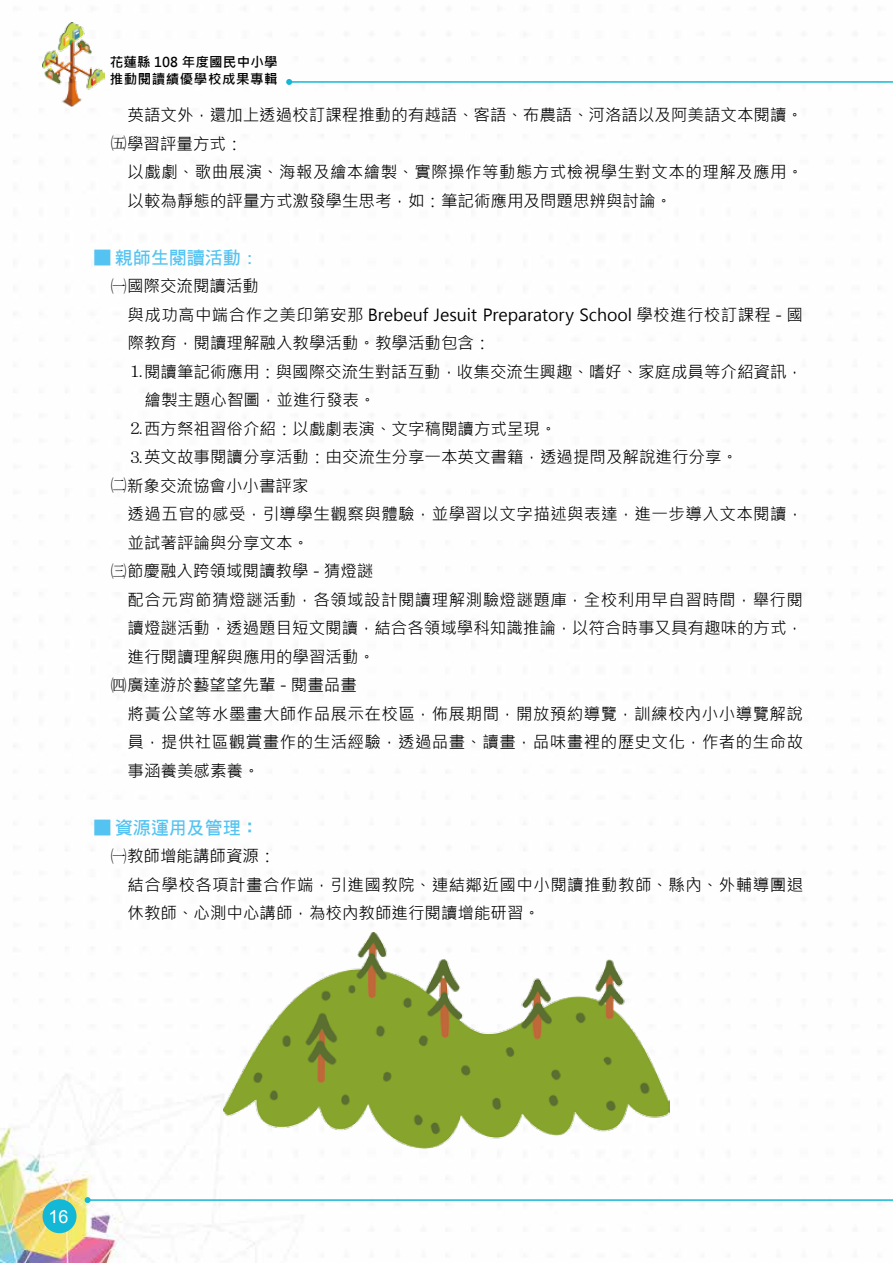
<style>
.page{position:relative;width:893px;height:1263px;background:#fff}
.page>*{position:absolute;margin:0;border:0;box-sizing:border-box;transform-origin:0 0}
.t1{font:18px "DF Hei Bd HK BF";color:#54c3f1}
.t2{font:18px "Arial";color:#fff}
.t3{font:16.5px/28.5px "Microsoft Jheng Hei";color:#000}
.t4{font:16.5px/28.5px "Microsoft Jheng Hei";letter-spacing:.025em;color:#000}
.t5{font:16.5px "Microsoft Jheng Hei";letter-spacing:.03em;color:#000}
.t6{font:700 13.5px/16.2px "Microsoft Jheng Hei";letter-spacing:.04em;color:#000}
.s1{font-family:"MS Mincho"}
.s2{font-family:"DF Hei Bd HKP BF"}
</style>
<div class="page">
<img style="left:0;top:22px;width:670px;height:1241px">
<div style="left:43px;top:1199px;width:34px;height:34px;background:#12b8d6;border-radius:50%"></div>
<hr style="left:289px;top:81px;width:604px;height:2px;background:#12b8d6">
<svg style="left:286px;top:79px;width:6px;height:6px"></svg>
<hr style="left:88px;top:1199px;width:805px;height:2px;background:#12b8d6">
<svg style="left:85px;top:1197px;width:6px;height:6px"></svg>
<img style="left:43px;top:23px;width:61px;height:83px">
<img style="left:224px;top:933px;width:445px;height:216px">
<p class="t6" style="left:110px;top:54px;width:169px">花蓮縣 108 年度國民中小學推動閱讀績優學校成果專輯</p>
<p class="t3" style="left:111px;top:101px;width:694px;text-indent:17px">英語文外，還加上透過校訂課程推動的有越語、客語、布農語、河洛語以及阿美語文本閱讀。<span class="s1">㈤</span>學習評量方式：</p>
<p class="t4" style="left:128px;top:158px;width:677px">以戲劇、歌曲展演、海報及繪本繪製、實際操作等動態方式檢視學生對文本的理解及應用。以較為靜態的評量方式激發學生思考，如：筆記術應用及問題思辨與討論。</p>
<p class="t1" style="left:94px;top:249px;width:162px"><span class="s2">■</span> 親師生閱讀活動 :</p>
<p class="t3" style="left:111px;top:272px;width:150px"><span class="s1">㈠</span>國際交流閱讀活動</p>
<p class="t3" style="left:128px;top:300px;width:677px">與成功高中端合作之美印第安那 Brebeuf Jesuit Preparatory School 學校進行校訂課程 - 國</p>
<p class="t3" style="left:128px;top:329px;width:365px">際教育，閱讀理解融入教學活動。教學活動包含：</p>
<p class="t3" style="left:128px;top:357px;width:677px"><span class="s1">⒈</span>閱讀筆記術應用：與國際交流生對話互動，收集交流生興趣、嗜好、家庭成員等介紹資訊，</p>
<p class="t3" style="left:145px;top:386px;width:232px">繪製主題心智圖，並進行發表。</p>
<p class="t3" style="left:128px;top:414px;width:431px"><span class="s1">⒉</span>西方祭祖習俗介紹：以戲劇表演、文字稿閱讀方式呈現。</p>
<p class="t3" style="left:128px;top:443px;width:612px"><span class="s1">⒊</span>英文故事閱讀分享活動：由交流生分享一本英文書籍，透過提問及解說進行分享。</p>
<p class="t3" style="left:111px;top:471px;width:200px"><span class="s1">㈡</span>新象交流協會小小書評家</p>
<p class="t4" style="left:128px;top:500px;width:677px">透過五官的感受，引導學生觀察與體驗，並學習以文字描述與表達，進一步導入文本閱讀，</p>
<p class="t3" style="left:128px;top:528px;width:183px">並試著評論與分享文本。</p>
<p class="t3" style="left:111px;top:557px;width:264px"><span class="s1">㈢</span>節慶融入跨領域閱讀教學 - 猜燈謎</p>
<p class="t4" style="left:128px;top:585px;width:677px">配合元宵節猜燈謎活動，各領域設計閱讀理解測驗燈謎題庫，全校利用早自習時間，舉行閱</p>
<p class="t3" style="left:128px;top:614px;width:677px">讀燈謎活動，透過題目短文閱讀，結合各領域學科知識推論，以符合時事又具有趣味的方式，</p>
<p class="t3" style="left:128px;top:642px;width:249px">進行閱讀理解與應用的學習活動。</p>
<p class="t3" style="left:111px;top:671px;width:248px"><span class="s1">㈣</span>廣達游於藝望望先輩 - 閱畫品畫</p>
<p class="t4" style="left:128px;top:699px;width:677px">將黃公望等水墨畫大師作品展示在校區，佈展期間，開放預約導覽，訓練校內小小導覽解說</p>
<p class="t5" style="left:128px;top:732px;width:677px">員，提供社區觀賞畫作的生活經驗，透過品畫、讀畫，品味畫裡的歷史文化，作者的生命故</p>
<p class="t3" style="left:128px;top:756px;width:134px">事涵養美感素養。</p>
<p class="t1" style="left:94px;top:819px;width:167px"><span class="s2">■</span> 資源運用及管理：</p>
<p class="t4" style="left:128px;top:842px;width:677px;text-indent:-17px"><span class="s1">㈠</span>教師增能講師資源：<br>結合學校各項計畫合作端，引進國教院、連結鄰近國中小閱讀推動教師、縣內、外輔導團退休教師、心測中心講師，為校內教師進行閱讀增能研習。</p>
<p class="t2" style="left:48px;top:1204px;width:22px">16</p>
</div>
